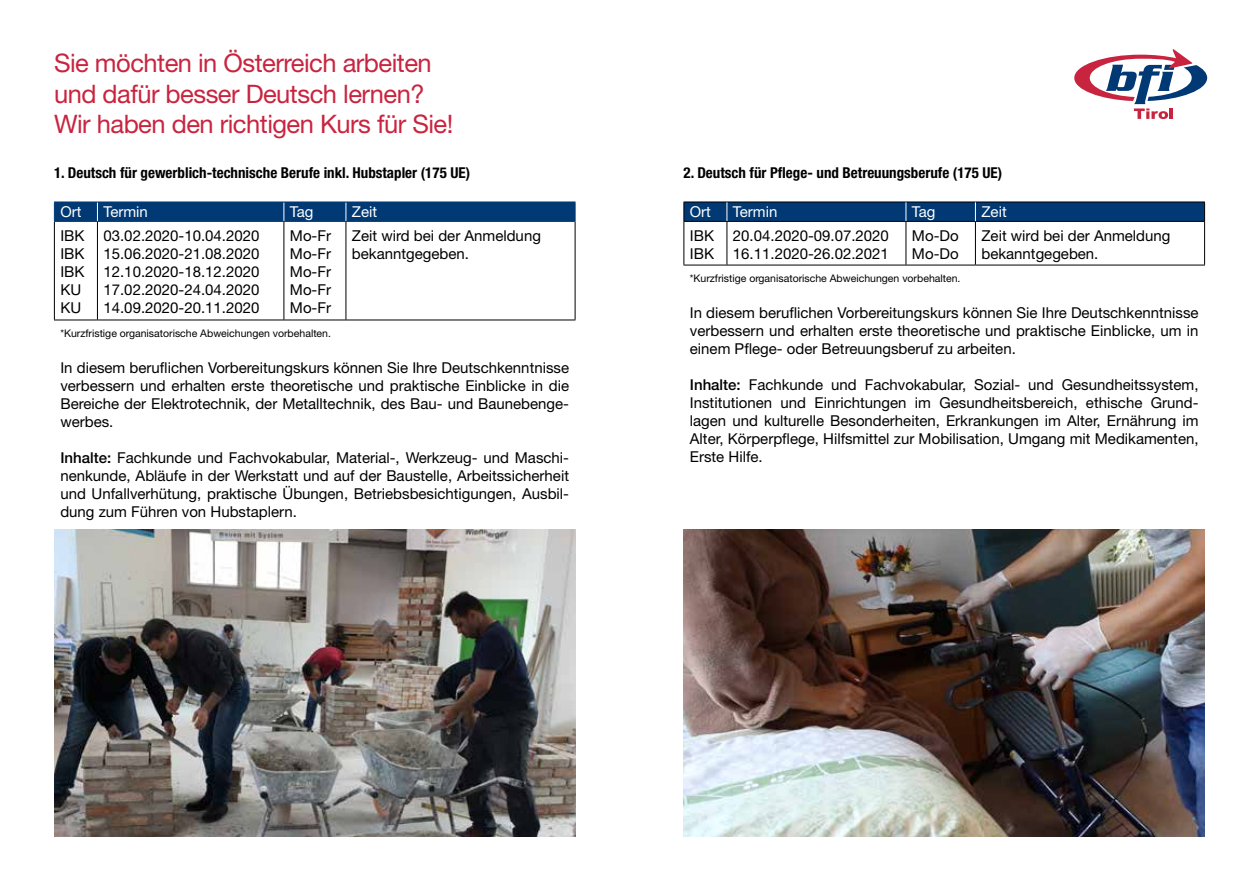
<style>
.page{position:relative;width:1259px;height:893px;background:#fff}
.page>*{position:absolute;margin:0;border:0;box-sizing:border-box;transform-origin:0 0}
.t1{font:25.5px/30.6px "Helvetica Neue LT Std";letter-spacing:-.02em;color:#c9243f}
.t2{font:15px/18px "Helvetica Neue LT Std";color:#000}
.t3{font:700 condensed 15px "Helvetica Neue LT Std";color:#000}
.t4{font:15px "Helvetica Neue LT Std";color:#fff}
.t5{font:10.5px "Helvetica Neue LT Std";color:#000}
.s1{font-weight:500}
</style>
<div class="page">
<svg style="left:1074px;top:49px;width:133px;height:70px"></svg>
<hr style="left:1169px;top:108px;width:4px;height:11px;background:#c9243f">
<hr style="left:683px;top:221px;width:44px;height:1px;background:#000">
<hr style="left:683px;top:222px;width:1px;height:43px;background:#000">
<hr style="left:727px;top:221px;width:179px;height:1px;background:#000">
<hr style="left:726px;top:222px;width:1px;height:43px;background:#000">
<hr style="left:906px;top:221px;width:69px;height:1px;background:#000">
<hr style="left:905px;top:222px;width:1px;height:43px;background:#000">
<hr style="left:975px;top:221px;width:230px;height:1px;background:#000">
<hr style="left:975px;top:222px;width:1px;height:43px;background:#000">
<hr style="left:1204px;top:222px;width:1px;height:43px;background:#000">
<hr style="left:683px;top:265px;width:44px;height:1px;background:#000">
<hr style="left:727px;top:265px;width:179px;height:1px;background:#000">
<hr style="left:906px;top:265px;width:69px;height:1px;background:#000">
<hr style="left:975px;top:265px;width:230px;height:1px;background:#000">
<svg style="left:683px;top:202px;width:522px;height:19px;background:#023871"></svg>
<hr style="left:54px;top:222px;width:1px;height:98px;background:#000">
<hr style="left:97px;top:222px;width:1px;height:98px;background:#000">
<hr style="left:283px;top:222px;width:1px;height:98px;background:#000">
<hr style="left:345px;top:222px;width:1px;height:98px;background:#000">
<hr style="left:575px;top:222px;width:1px;height:98px;background:#000">
<hr style="left:54px;top:320px;width:43px;height:1px;background:#000">
<hr style="left:97px;top:320px;width:187px;height:1px;background:#000">
<hr style="left:284px;top:320px;width:62px;height:1px;background:#000">
<hr style="left:346px;top:320px;width:229px;height:1px;background:#000">
<div style="left:54px;top:202px;width:522px;height:19px;background:#003974"></div>
<hr style="left:54px;top:221px;width:43px;height:1px;background:#003974">
<hr style="left:97px;top:221px;width:187px;height:1px;background:#003974">
<hr style="left:284px;top:221px;width:62px;height:1px;background:#003974">
<hr style="left:346px;top:221px;width:229px;height:1px;background:#003974">
<img style="left:54px;top:530px;width:521px;height:307px">
<img style="left:683px;top:530px;width:522px;height:307px">
<h1 class="t1" style="left:54px;top:47px;width:401px">Sie möchten in Österreich arbeiten und dafür besser Deutsch lernen?<br>Wir haben den richtigen Kurs für Sie!</h1>
<p class="t3" style="left:54px;top:163px;width:418px">1. Deutsch für gewerblich-technische Berufe inkl. Hubstapler (175 UE)</p>
<p class="t4" style="left:60px;top:203px;width:23px">Ort</p>
<p class="t4" style="left:103px;top:203px;width:46px">Termin</p>
<p class="t4" style="left:290px;top:203px;width:25px">Tag</p>
<p class="t4" style="left:352px;top:203px;width:27px">Zeit</p>
<p class="t2" style="left:60px;top:226px;width:26px">IBK<br>IBK<br>IBK<br>KU<br>KU</p>
<p class="t2" style="left:103px;top:226px;width:157px;text-align:justify">03.02.2020-10.04.2020<br>15.06.2020-21.08.2020<br>12.10.2020-18.12.2020<br>17.02.2020-24.04.2020<br>14.09.2020-20.11.2020</p>
<p class="t2" style="left:290px;top:226px;width:43px;text-align:justify">Mo-Fr Mo-Fr Mo-Fr Mo-Fr Mo-Fr</p>
<p class="t2" style="left:352px;top:226px;width:190px">Zeit wird bei der Anmeldung bekanntgegeben.</p>
<p class="t5" style="left:60px;top:327px;width:272px">*Kurzfristige organisatorische Abweichungen vorbehalten.</p>
<p class="t2" style="left:60px;top:358px;width:510px;text-align:justify">In diesem beruflichen Vorbereitungskurs können Sie Ihre Deutschkenntnisse verbessern und erhalten erste theoretische und praktische Einblicke in die Bereiche der Elektrotechnik, der Metalltechnik, des Bau- und Baunebenge&shy;werbes.</p>
<p class="t2" style="left:60px;top:448px;width:510px;text-align:justify"><span class="s1">Inhalte:</span> Fachkunde und Fachvokabular, Material-, Werkzeug- und Maschi&shy;nenkunde, Abläufe in der Werkstatt und auf der Baustelle, Arbeitssicherheit und Unfallverhütung, praktische Übungen, Betriebsbesichtigungen, Ausbil&shy;dung zum Führen von Hubstaplern.</p>
<p class="t3" style="left:683px;top:163px;width:320px">2. Deutsch für Pflege- und Betreuungsberufe (175 UE)</p>
<p class="t4" style="left:690px;top:203px;width:23px">Ort</p>
<p class="t4" style="left:733px;top:203px;width:46px">Termin</p>
<p class="t4" style="left:912px;top:203px;width:25px">Tag</p>
<p class="t4" style="left:981px;top:203px;width:27px">Zeit</p>
<p class="t2" style="left:690px;top:226px;width:26px">IBK<br>IBK</p>
<p class="t2" style="left:733px;top:226px;width:157px">20.04.2020-09.07.2020<br>16.11.2020-26.02.2021</p>
<p class="t2" style="left:912px;top:226px;width:48px">Mo-Do<br>Mo-Do</p>
<p class="t2" style="left:981px;top:226px;width:190px">Zeit wird bei der Anmeldung bekanntgegeben.</p>
<p class="t5" style="left:690px;top:272px;width:272px">*Kurzfristige organisatorische Abweichungen vorbehalten.</p>
<p class="t2" style="left:690px;top:303px;width:510px;text-align:justify">In diesem beruflichen Vorbereitungskurs können Sie Ihre Deutschkenntnisse verbessern und erhalten erste theoretische und praktische Einblicke, um in einem Pflege- oder Betreuungsberuf zu arbeiten.</p>
<p class="t2" style="left:690px;top:375px;width:510px;text-align:justify"><span class="s1">Inhalte:</span> Fachkunde und Fachvokabular, Sozial- und Gesundheitssystem, Institutionen und Einrichtungen im Gesundheitsbereich, ethische Grund&shy;lagen und kulturelle Besonderheiten, Erkrankungen im Alter, Ernährung im Alter, Körperpflege, Hilfsmittel zur Mobilisation, Umgang mit Medikamenten, Erste Hilfe.</p>
</div>
